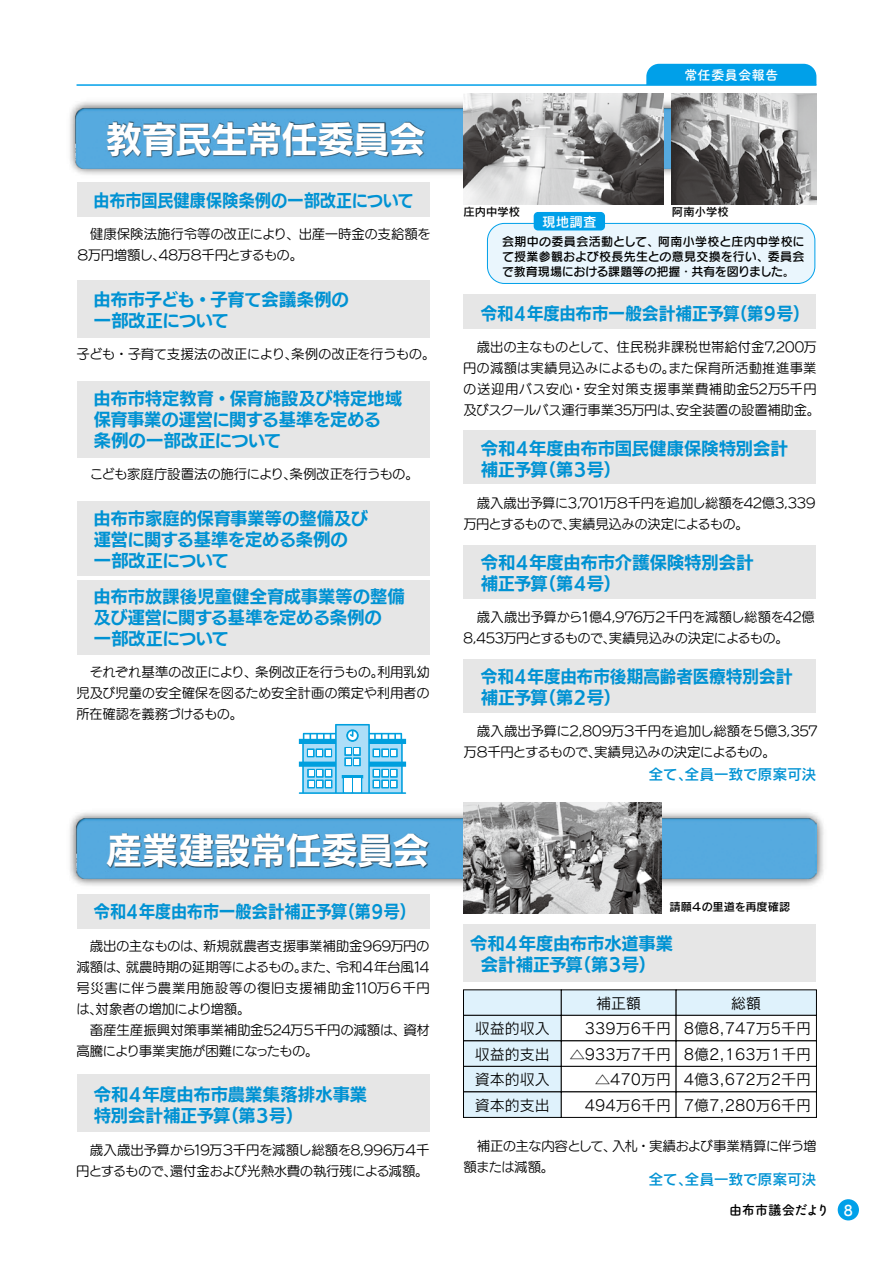
<style>
.page{position:relative;width:893px;height:1263px;background:#fff}
.page>*{position:absolute;margin:0;border:0;box-sizing:border-box;transform-origin:0 0}
.t1{font:36px "UD Kakugo Large Pro B";letter-spacing:-.01em;color:#fff}
.t2{font:17.25px/21px "UD Kakugo Large Pro B";letter-spacing:-.005em;color:#0092d3}
.t3{font:17.25px "UD Kakugo Large Pro B";letter-spacing:-.005em;color:#0092d3;scale:.93 1}
.t4{font:17.25px/21px "UD Kakugo Large Pro B";letter-spacing:-.005em;color:#0092d3;scale:.96 1}
.t5{font:17.25px "UD Kakugo Large Pro B";letter-spacing:-.005em;color:#0092d3;scale:.95 1}
.t6{font:15px/25.5px "Rodin Pro M";color:#000;text-align:justify}
.t7{font:13.5px/21px "UD Marugo Small Pr 6 M";letter-spacing:-.025em;color:#000}
.t8{font:13.5px/21px "UD Marugo Small Pr 6 M";letter-spacing:-.06em;color:#000}
.t9{font:700 13.5px "Tsuku A Rd Gothic";letter-spacing:-.055em;color:#000}
.t10{font:700 13.5px "Tsuku A Rd Gothic";color:#fff}
.t11{font:13.5px "Rodin Pro DB";color:#fff}
.t12{font:12px/15px "Seurat Pro DB";color:#000;text-align:justify}
.t13{font:11.25px "Rodin Pro DB";letter-spacing:-.025em;color:#000}
.t14{font:11.25px "Rodin Pro DB";letter-spacing:.005em;color:#000}
.s1{font-size:15px;color:#fff}
</style>
<div class="page">
<div style="left:838px;top:1199px;width:21px;height:21px;background:#00a0e9;border-radius:50%"></div>
<hr style="left:77px;top:84px;width:739px;height:2px;background:#00a0e9">
<div style="left:646px;top:64px;width:170px;height:21px;background:#00a0e9"></div>
<img style="left:70px;top:96px;width:747px;height:85px">
<img style="left:76px;top:108px;width:596px;height:60px">
<img style="left:70px;top:806px;width:754px;height:85px">
<img style="left:76px;top:819px;width:741px;height:60px">
<div style="left:77px;top:182px;width:352px;height:34px;background:#e6e6e6"></div>
<div style="left:463px;top:295px;width:353px;height:34px;background:#e6e6e6"></div>
<div style="left:463px;top:431px;width:353px;height:53px;background:#e6e6e6"></div>
<div style="left:463px;top:545px;width:353px;height:54px;background:#e6e6e6"></div>
<div style="left:463px;top:659px;width:353px;height:54px;background:#e6e6e6"></div>
<div style="left:77px;top:501px;width:352px;height:75px;background:#e6e6e6"></div>
<div style="left:77px;top:580px;width:352px;height:74px;background:#e6e6e6"></div>
<div style="left:77px;top:280px;width:352px;height:58px;background:#e6e6e6"></div>
<div style="left:77px;top:894px;width:352px;height:34px;background:#e6e6e6"></div>
<div style="left:77px;top:1074px;width:352px;height:58px;background:#e6e6e6"></div>
<div style="left:463px;top:924px;width:353px;height:58px;background:#e6e6e6"></div>
<div style="left:77px;top:381px;width:352px;height:76px;background:#e6e6e6"></div>
<div style="left:487px;top:223px;width:328px;height:60px;background:#eaf6fd;border-radius:17px"></div>
<div style="left:487px;top:223px;width:328px;height:61px;border:1px solid #00a0e9;border-radius:17px"></div>
<div style="left:463px;top:990px;width:98px;height:25px;background:#dff2fc"></div>
<div style="left:463px;top:1015px;width:98px;height:26px;background:#dff2fc"></div>
<div style="left:463px;top:1015px;width:98px;height:26px;border:1px solid #000"></div>
<div style="left:463px;top:1041px;width:98px;height:25px;background:#dff2fc"></div>
<div style="left:463px;top:1066px;width:98px;height:26px;background:#dff2fc"></div>
<div style="left:463px;top:1066px;width:98px;height:26px;border:1px solid #000"></div>
<div style="left:463px;top:1092px;width:98px;height:25px;background:#dff2fc"></div>
<div style="left:561px;top:990px;width:115px;height:25px;background:#dff2fc"></div>
<div style="left:561px;top:1015px;width:115px;height:26px;border:1px solid #000"></div>
<div style="left:561px;top:1066px;width:115px;height:26px;border:1px solid #000"></div>
<div style="left:676px;top:990px;width:140px;height:25px;background:#dff2fc"></div>
<div style="left:676px;top:1015px;width:141px;height:26px;border:1px solid #000"></div>
<div style="left:676px;top:1066px;width:141px;height:26px;border:1px solid #000"></div>
<img style="left:463px;top:802px;width:198px;height:111px">
<img style="left:463px;top:94px;width:200px;height:110px">
<img style="left:672px;top:94px;width:144px;height:110px">
<svg style="left:299px;top:724px;width:107px;height:70px"></svg>
<div style="left:353px;top:778px;width:8px;height:14px;background:#fff"></div>
<div style="left:344px;top:778px;width:8px;height:14px;background:#fff"></div>
<img style="left:105px;top:120px;width:322px;height:49px">
<img style="left:105px;top:831px;width:326px;height:50px">
<div style="left:534px;top:212px;width:71px;height:18px;background:#00a0e9;border-radius:4px"></div>
<h1 class="t1" style="left:106px;top:109px;width:320px">教育民生常任委員会</h1>
<p class="t3" style="left:94px;top:186px;width:346px">由布市国民健康保険条例の一部改正について</p>
<p class="t7" style="left:76px;top:224px;width:356px;text-indent:14px">健康保険法施行令等の改正により、出産一時金の支給額を<br>８万円増額し、48万８千円とするもの。</p>
<p class="t2" style="left:94px;top:288px;width:257px">由布市子ども・子育て会議条例の一部改正について</p>
<p class="t7" style="left:76px;top:344px;width:361px">子ども・子育て支援法の改正により、条例の改正を行うもの。</p>
<p class="t2" style="left:94px;top:387px;width:310px">由布市特定教育・保育施設及び特定地域保育事業の運営に関する基準を定める条例の一部改正について</p>
<p class="t7" style="left:77px;top:464px;width:344px">　こども家庭庁設置法の施行により、条例改正を行うもの。</p>
<p class="t2" style="left:94px;top:507px;width:276px">由布市家庭的保育事業等の整備及び運営に関する基準を定める条例の一部改正について</p>
<p class="t2" style="left:94px;top:585px;width:313px">由布市放課後児童健全育成事業等の整備及び運営に関する基準を定める条例の<br>一部改正について</p>
<p class="t7" style="left:76px;top:662px;width:355px;text-align:justify">　それぞれ基準の改正により、条例改正を行うもの。利用乳幼児及び児童の安全確保を図るため安全計画の策定や利用者の所在確認を義務づけるもの。</p>
<h1 class="t1" style="left:106px;top:820px;width:324px">産業建設常任委員会</h1>
<p class="t3" style="left:94px;top:897px;width:348px">令和４年度由布市一般会計補正予算（第９号）</p>
<p class="t7" style="left:76px;top:936px;width:355px;text-indent:14px">歳出の主なものは、新規就農者支援事業補助金969万円の減額は、就農時期の延期等によるもの。また、令和４年台風14号災害に伴う農業用施設等の復旧支援補助金110万６千円は、対象者の増加により増額。<br>　畜産生産振興対策事業補助金524万５千円の減額は、資材高騰により事業実施が困難になったもの。</p>
<p class="t2" style="left:94px;top:1084px;width:275px">令和４年度由布市農業集落排水事業特別会計補正予算（第３号）</p>
<p class="t7" style="left:76px;top:1140px;width:355px">　歳入歳出予算から19万３千円を減額し総額を8,996万４千円とするもので、還付金および光熱水費の執行残による減額。</p>
<p class="t10" style="left:684px;top:64px;width:96px">常任委員会報告</p>
<p class="t14" style="left:463px;top:205px;width:58px">庄内中学校</p>
<p class="t14" style="left:672px;top:205px;width:58px">阿南小学校</p>
<p class="t11" style="left:542px;top:212px;width:56px">現地調査</p>
<p class="t12" style="left:502px;top:234px;width:304px">会期中の委員会活動として、阿南小学校と庄内中学校にて授業参観および校長先生との意見交換を行い、委員会で教育現場における課題等の把握・共有を図りました。</p>
<p class="t5" style="left:481px;top:299px;width:347px">令和４年度由布市一般会計補正予算（第９号）</p>
<p class="t7" style="left:463px;top:337px;width:358px;text-indent:14px">歳出の主なものとして、住民税非課税世帯給付金7,200万円の減額は実績見込みによるもの。また保育所活動推進事業の送迎用バス安心・安全対策支援事業費補助金52万5千円及びスクールバス運行事業35万円は、安全装置の設置補助金。</p>
<p class="t2" style="left:481px;top:437px;width:309px">令和４年度由布市国民健康保険特別会計補正予算（第３号）</p>
<p class="t7" style="left:463px;top:493px;width:354px;text-indent:13px">歳入歳出予算に3,701万８千円を追加し総額を42億3,339万円とするもので、実績見込みの決定によるもの。</p>
<p class="t2" style="left:481px;top:551px;width:274px">令和４年度由布市介護保険特別会計補正予算（第４号）</p>
<p class="t7" style="left:463px;top:607px;width:353px;text-indent:13px">歳入歳出予算から１億4,976万２千円を減額し総額を42億<br>8,453万円とするもので、実績見込みの決定によるもの。</p>
<p class="t4" style="left:481px;top:665px;width:326px">令和４年度由布市後期高齢者医療特別会計補正予算（第２号）</p>
<p class="t7" style="left:463px;top:721px;width:356px;text-indent:14px">歳入歳出予算に2,809万３千円を追加し総額を５億3,357万８千円とするもので、実績見込みの決定によるもの。</p>
<p class="t13" style="left:669px;top:899px;width:122px">請願４の里道を再度確認</p>
<p class="t2" style="left:470px;top:933px;width:204px;text-align:center">令和４年度由布市水道事業会計補正予算（第３号）</p>
<p class="t6" style="left:475px;top:1015px;width:76px">収益的収入収益的支出資本的収入資本的支出</p>
<p class="t6" style="left:596px;top:990px;width:46px">補正額</p>
<p class="t6" style="left:570px;top:1041px;width:103px">△933万7千円</p>
<p class="t6" style="left:585px;top:1015px;width:88px">339万6千円</p>
<p class="t6" style="left:585px;top:1066px;width:88px;text-align:right">△470万円<br>494万6千円</p>
<p class="t6" style="left:731px;top:990px;width:31px">総額</p>
<p class="t6" style="left:684px;top:1041px;width:129px">8億2,163万1千円</p>
<p class="t6" style="left:684px;top:1015px;width:129px">8億8,747万5千円</p>
<p class="t6" style="left:684px;top:1066px;width:129px">4億3,672万2千円<br>7億7,280万6千円</p>
<p class="t8" style="left:463px;top:1136px;width:355px;text-indent:14px">補正の主な内容として、入札・実績および事業精算に伴う増額または減額。</p>
<p class="t9" style="left:729px;top:1200px;width:125px">由布市議会だより <span class="s1">8</span></p>
</div>
